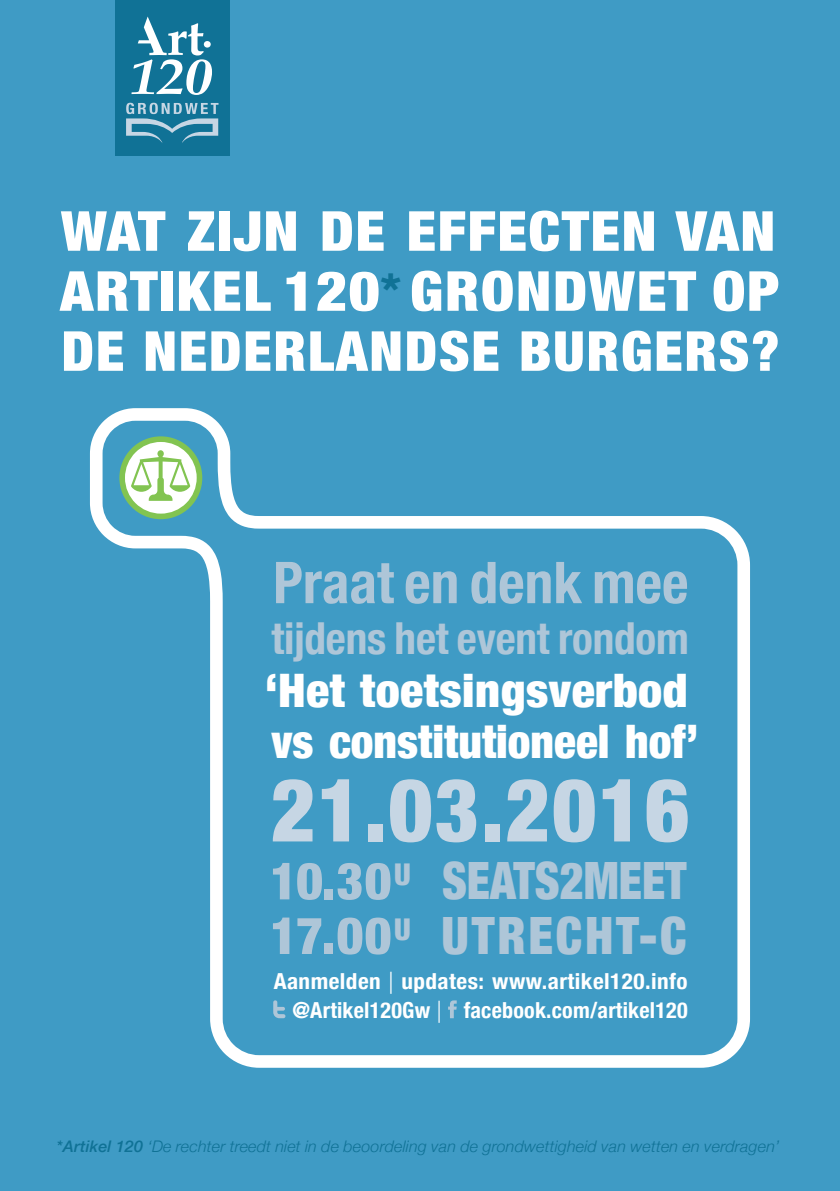
<style>
.page{position:relative;width:840px;height:1191px;background:#fff}
.page>*{position:absolute;margin:0;border:0;box-sizing:border-box;transform-origin:0 0}
.t1{font:900 condensed 87.8px "Helvetica Neue";letter-spacing:.025em;color:#c6d6e4}
.t2{font:700 condensed 57.8px "Helvetica Neue";color:#aec6d8}
.t3{font:900 condensed 55.2px/60px "Helvetica Neue";letter-spacing:.03em;color:#fff;text-align:justify;scale:1.07 1}
.t4{font:900 condensed 51.4px/54.6px "Helvetica Neue";color:#aec6d8}
.t5{font:900 condensed 46.2px/51.2px "Helvetica Neue";color:#fff;scale:1.04 1}
.t6{font:700 condensed 44px "Helvetica Neue";letter-spacing:-.005em;color:#aec6d8}
.t7{font:700 condensed 22px/29.4px "Helvetica Neue";letter-spacing:.01em;color:#fff;text-align:right;scale:1.05 1}
.t8{font:italic 300 16px "Helvetica Neue";letter-spacing:.01em;color:#107296}
.s1{font-size:44px;color:#107296}
.s2{font-weight:300;font-stretch:normal}
.s3{font-weight:500}
</style>
<div class="page">
<div style="left:0;top:0;width:839px;height:1191px;background:#3f9bc5"></div>
<svg style="left:90px;top:408px;width:659px;height:659px"></svg>
<div style="left:115px;top:0;width:114px;height:155px;background:#107296"></div>
<svg style="left:126px;top:103px;width:92px;height:40px"></svg>
<svg style="left:131px;top:17px;width:81px;height:78px"></svg>
<svg style="left:273px;top:1000px;width:12px;height:18px"></svg>
<svg style="left:448px;top:1000px;width:8px;height:18px"></svg>
<svg style="left:119px;top:436px;width:83px;height:83px"></svg>
<h3 class="t3" style="left:60px;top:198px;width:673px">WAT ZIJN DE EFFECTEN VAN ARTIKEL 120<span class="s1">*</span> GRONDWET OP DE NEDERLANDSE BURGERS?</h3>
<h2 class="t2" style="left:273px;top:534px;width:416px">Praat en denk mee</h2>
<h3 class="t6" style="left:271px;top:601px;width:418px">tijdens het event rondom</h3>
<h3 class="t5" style="left:265px;top:662px;width:418px">‘Het toetsingsverbod vs constitutioneel hof’</h3>
<h1 class="t1" style="left:271px;top:738px;width:419px">21.03.2016</h1>
<h3 class="t4" style="left:270px;top:851px;width:417px">10.30<sup>U</sup> SEATS2MEET<br>17.00<sup>U</sup> UTRECHT-C</h3>
<h3 class="t7" style="left:273px;top:964px;width:395px">Aanmelden <span class="s2">|</span> updates: www.artikel120.info @Artikel120Gw <span class="s2">|</span> facebook.com/artikel120</h3>
<p class="t8" style="left:56px;top:1133px;width:724px"><span class="s3">*Artikel 120</span> ‘De rechter treedt niet in de beoordeling van de grondwettigheid van wetten en verdragen’</p>
</div>
